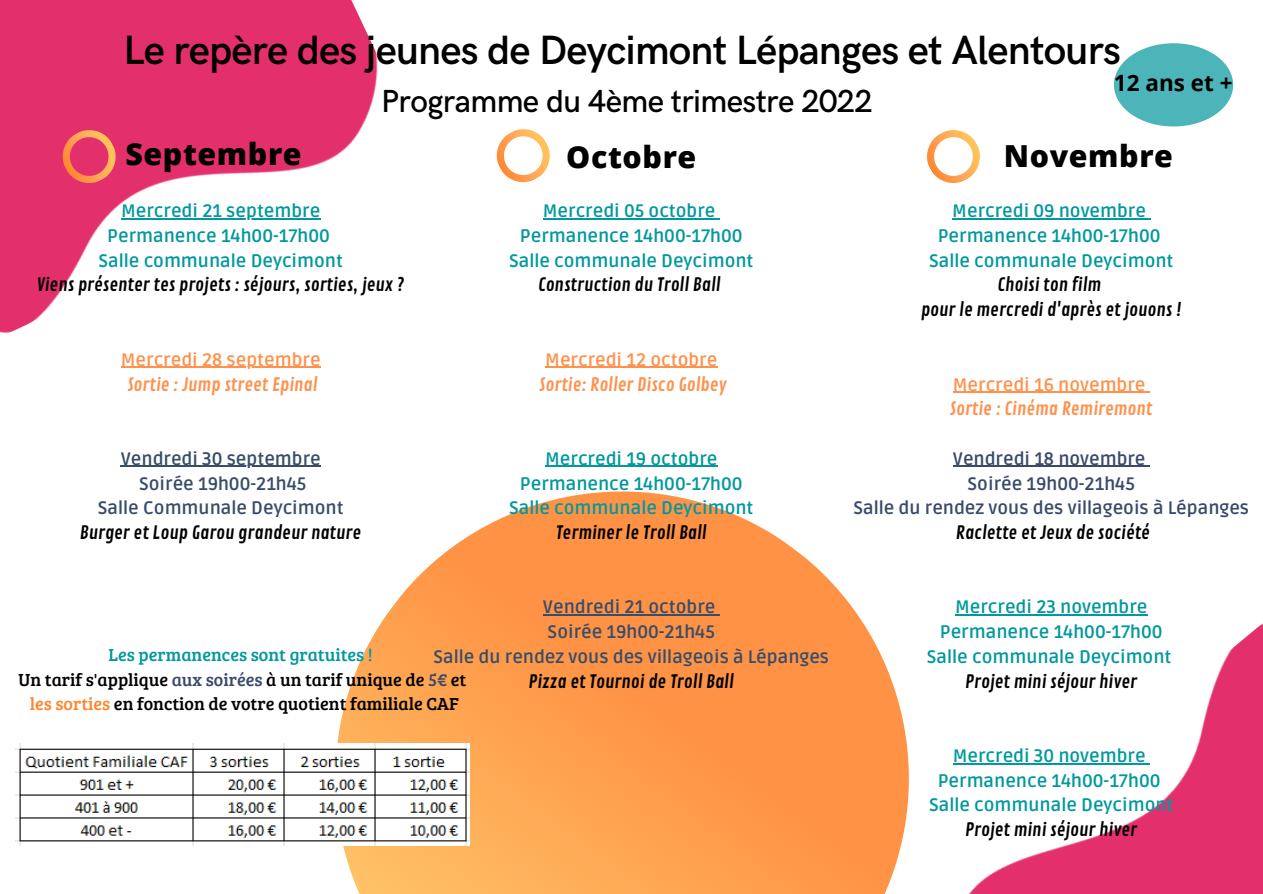
<style>
.page{position:relative;width:1263px;height:894px;background:#fff}
.page>*{position:absolute;margin:0;border:0;box-sizing:border-box;transform-origin:0 0}
.t1{font:600 40.95px "HK Grotesk";letter-spacing:-.02em;color:#000}
.t2{font:500 31.95px "HK Grotesk";letter-spacing:-.02em;color:#000}
.t3{font:800 30.3px "Open Sans";letter-spacing:.02em;color:#000}
.t4{font:700 22.5px "Open Sans";color:#000}
.t5{font:700 18px/24.8px "Ruda";color:#03989e;text-align:center}
.t6{font:18px/24.8px "Contrail One";color:#000;text-align:center}
.t7{font:700 18px/24.8px "Ruda";color:#384d69;text-align:center}
.t8{font:18px/24.8px "Bree Serif";color:#000;text-align:center}
.t9{font:700 18px/24.8px "Ruda";color:#394a6b;text-align:center}
.t10{font:18px "Contrail One";color:#ff914d}
.t11{font:700 18px "Ruda";color:#ff914d}
.s1{color:#03989e}
.s2{color:#394a6b}
.s3{color:#ff862f}
</style>
<div class="page">
<img style="left:0;top:0;width:378px;height:334px">
<svg style="left:53px;top:121px;width:72px;height:71px;background:#e84665"></svg>
<svg style="left:221px;top:392px;width:802px;height:501px"></svg>
<img style="left:895px;top:610px;width:368px;height:283px">
<hr style="left:121px;top:218px;width:199px;height:1px;background:#03989e">
<hr style="left:121px;top:367px;width:200px;height:1px;background:#ff914d">
<hr style="left:121px;top:466px;width:200px;height:1px;background:#384d69">
<hr style="left:543px;top:218px;width:172px;height:1px;background:#03989e">
<hr style="left:545px;top:367px;width:172px;height:1px;background:#ff914d">
<hr style="left:545px;top:466px;width:172px;height:1px;background:#03989e">
<hr style="left:543px;top:614px;width:172px;height:1px;background:#384d69">
<svg style="left:496px;top:129px;width:54px;height:54px"></svg>
<svg style="left:927px;top:130px;width:53px;height:53px"></svg>
<img style="left:16px;top:743px;width:453px;height:102px">
<svg style="left:1114px;top:43px;width:119px;height:83px"></svg>
<hr style="left:952px;top:218px;width:194px;height:1px;background:#03989e">
<hr style="left:953px;top:391px;width:192px;height:1px;background:#ff914d">
<hr style="left:953px;top:466px;width:192px;height:1px;background:#394a6b">
<hr style="left:955px;top:614px;width:192px;height:1px;background:#03989e">
<hr style="left:953px;top:762px;width:192px;height:2px;background:#03989e">
<h1 class="t1" style="left:123px;top:27px;width:999px">Le repère des jeunes de Deycimont Lépanges et Alentours</h1>
<p class="t4" style="left:1114px;top:67px;width:120px">12 ans et +</p>
<h2 class="t2" style="left:381px;top:83px;width:493px">Programme du 4ème trimestre 2022</h2>
<h3 class="t3" style="left:125px;top:132px;width:178px">Septembre</h3>
<h3 class="t3" style="left:566px;top:135px;width:131px">Octobre</h3>
<h3 class="t3" style="left:1004px;top:134px;width:171px">Novembre</h3>
<p class="t5" style="left:929px;top:199px;width:246px">Mercredi 09 novembre<br>Permanence 14h00-17h00<br>Salle communale Deycimont</p>
<p class="t6" style="left:921px;top:273px;width:262px">Choisi ton film<br>pour le mercredi d'après et jouons !</p>
<p class="t5" style="left:98px;top:199px;width:246px">Mercredi 21 septembre<br>Permanence 14h00-17h00<br>Salle communale Deycimont</p>
<p class="t6" style="left:37px;top:273px;width:369px">Viens présenter tes projets : séjours, sorties, jeux ?</p>
<p class="t5" style="left:509px;top:199px;width:246px">Mercredi 05 octobre<br>Permanence 14h00-17h00<br>Salle communale Deycimont</p>
<p class="t6" style="left:538px;top:273px;width:184px">Construction du Troll Ball</p>
<p class="t11" style="left:121px;top:349px;width:201px">Mercredi 28 septembre</p>
<p class="t10" style="left:127px;top:373px;width:192px">Sortie : Jump street Epinal</p>
<p class="t7" style="left:98px;top:446px;width:247px">Vendredi 30 septembre<br>Soirée 19h00-21h45<br>Salle Communale Deycimont</p>
<p class="t6" style="left:80px;top:520px;width:283px">Burger et Loup Garou grandeur nature</p>
<p class="t11" style="left:545px;top:349px;width:174px">Mercredi 12 octobre</p>
<p class="t10" style="left:539px;top:373px;width:189px">Sortie: Roller Disco Golbey</p>
<p class="t5" style="left:509px;top:446px;width:246px">Mercredi 19 octobre<br>Permanence 14h00-17h00<br>Salle communale Deycimont</p>
<p class="t6" style="left:556px;top:520px;width:153px">Terminer le Troll Ball</p>
<p class="t7" style="left:433px;top:595px;width:397px">Vendredi 21 octobre<br>Soirée 19h00-21h45<br>Salle du rendez vous des villageois à Lépanges</p>
<p class="t6" style="left:528px;top:669px;width:207px">Pizza et Tournoi de Troll Ball</p>
<p class="t8" style="left:19px;top:641px;width:449px"><span class="s1">Les permanences sont gratuites !<br></span>Un tarif s'applique <span class="s2">aux soirées</span> à un tarif unique de <span class="s2">5€</span> et <span class="s3">les sorties</span> en fonction de votre quotient familiale CAF</p>
<p class="t11" style="left:953px;top:374px;width:194px">Mercredi 16 novembre</p>
<p class="t10" style="left:950px;top:398px;width:204px">Sortie : Cinéma Remiremont</p>
<p class="t9" style="left:853px;top:446px;width:397px">Vendredi 18 novembre<br>Soirée 19h00-21h45<br>Salle du rendez vous des villageois à Lépanges</p>
<p class="t6" style="left:956px;top:520px;width:196px">Raclette et Jeux de société</p>
<p class="t5" style="left:927px;top:595px;width:246px">Mercredi 23 novembre<br>Permanence 14h00-17h00<br>Salle communale Deycimont</p>
<p class="t6" style="left:965px;top:669px;width:174px">Projet mini séjour hiver</p>
<p class="t5" style="left:929px;top:743px;width:246px">Mercredi 30 novembre<br>Permanence 14h00-17h00<br>Salle communale Deycimont</p>
<p class="t6" style="left:965px;top:817px;width:174px">Projet mini séjour hiver</p>
</div>
